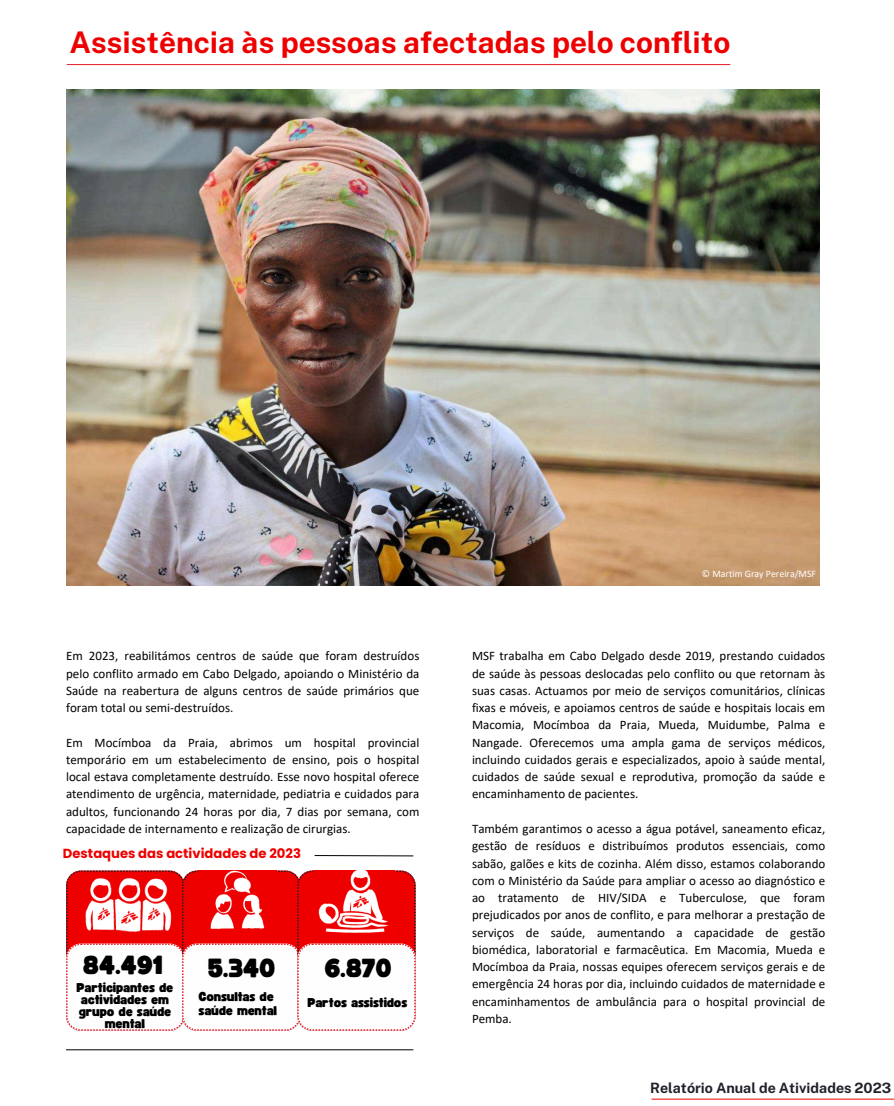
<style>
.page{position:relative;width:894px;height:1106px;background:#fff}
.page>*{position:absolute;margin:0;border:0;box-sizing:border-box;transform-origin:0 0}
.t1{font:700 29.8px "Public Sans";color:#e00}
.t2{font:25.8px "Funtastic";color:#000}
.t3{font:700 14.2px "Public Sans";color:#20222a}
.t4{font:700 13.2px "Poppins";color:#e00}
.t5{font:13px/17.2px "Calibri";color:#000;text-align:justify}
.t6{font:12.6px/12px "Funtastic";color:#000;text-align:center}
.t7{font:9.9px "Calibri";color:#fffefe}
</style>
<div class="page">
<img style="left:66px;top:89px;width:753px;height:496px">
<hr style="left:67px;top:64px;width:663px;height:1px;background:#e61e28">
<svg style="left:66px;top:870px;width:349px;height:160px"></svg>
<svg style="left:314px;top:855px;width:100px;height:1px"></svg>
<hr style="left:66px;top:1049px;width:347px;height:1px;background:#000">
<hr style="left:651px;top:1098px;width:242px;height:1px;background:#e00">
<h3 class="t1" style="left:69px;top:25px;width:662px">Assistência às pessoas afectadas pelo conflito</h3>
<p class="t5" style="left:66px;top:648px;width:355px">Em 2023, reabilitámos centros de saúde que foram destruídos pelo conflito armado em Cabo Delgado, apoiando o Ministério da Saúde na reabertura de alguns centros de saúde primários que foram total ou semi-destruídos.</p>
<p class="t5" style="left:66px;top:735px;width:354px">Em Mocímboa da Praia, abrimos um hospital provincial temporário em um estabelecimento de ensino, pois o hospital local estava completamente destruído. Esse novo hospital oferece atendimento de urgência, maternidade, pediatria e cuidados para adultos, funcionando 24 horas por dia, 7 dias por semana, com capacidade de internamento e realização de cirurgias.</p>
<h4 class="t4" style="left:63px;top:844px;width:239px">Destaques das actividades de 2023</h4>
<h2 class="t2" style="left:84px;top:953px;width:81px">84.491</h2>
<h2 class="t2" style="left:208px;top:956px;width:69px">5.340</h2>
<h2 class="t2" style="left:325px;top:956px;width:68px">6.870</h2>
<h5 class="t6" style="left:77px;top:982px;width:98px">Participantes de actividades em grupo de saúde mental</h5>
<h5 class="t6" style="left:199px;top:989px;width:80px;line-height:14.6px;text-align:left">Consultas de saúde mental</h5>
<h5 class="t6" style="left:308px;top:997px;width:101px">Partos assistidos</h5>
<h4 class="t7" style="left:701px;top:569px;width:116px">© Martim Gray Pereira/MSF</h4>
<h4 class="t5" style="left:471px;top:648px;width:354px">MSF trabalha em Cabo Delgado desde 2019, prestando cuidados de saúde às pessoas deslocadas pelo conflito ou que retornam às suas casas. Actuamos por meio de serviços comunitários, clínicas fixas e móveis, e apoiamos centros de saúde e hospitais locais em Macomia, Mocímboa da Praia, Mueda, Muidumbe, Palma e Nangade. Oferecemos uma ampla gama de serviços médicos, incluindo cuidados gerais e especializados, apoio à saúde mental, cuidados de saúde sexual e reprodutiva, promoção da saúde e encaminhamento de pacientes.</h4>
<h4 class="t5" style="left:471px;top:821px;width:354px">Também garantimos o acesso a água potável, saneamento eficaz, gestão de resíduos e distribuímos produtos essenciais, como sabão, galões e kits de cozinha. Além disso, estamos colaborando com o Ministério da Saúde para ampliar o acesso ao diagnóstico e ao tratamento de HIV/SIDA e Tuberculose, que foram prejudicados por anos de conflito, e para melhorar a prestação de serviços de saúde, aumentando a capacidade de gestão biomédica, laboratorial e farmacêutica. Em Macomia, Mueda e Mocímboa da Praia, nossas equipes oferecem serviços gerais e de emergência 24 horas por dia, incluindo cuidados de maternidade e encaminhamentos de ambulância para o hospital provincial de Pemba.</h4>
<h3 class="t3" style="left:649px;top:1079px;width:242px">Relatório Anual de Atividades 2023</h3>
</div>
